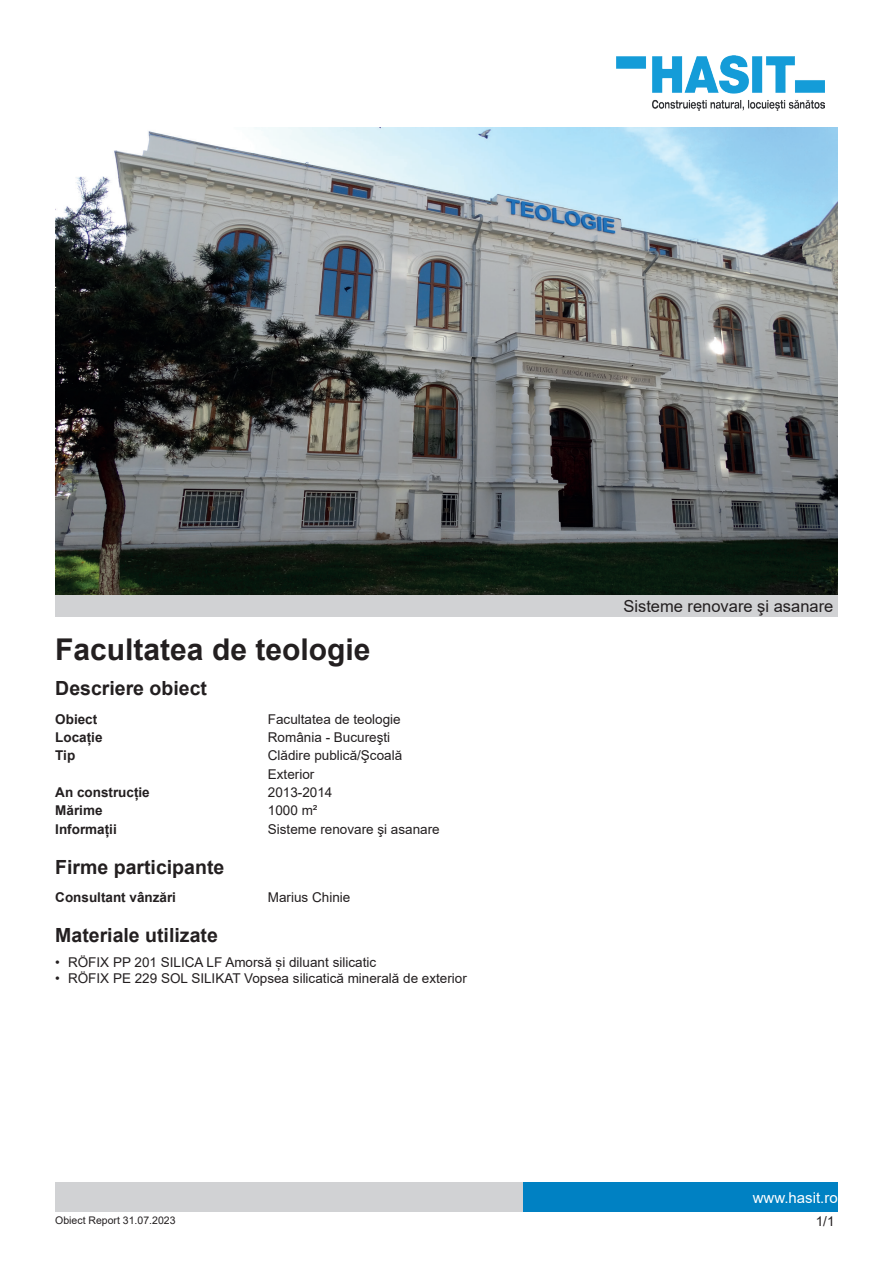
<style>
.page{position:relative;width:893px;height:1263px;background:#fff}
.page>*{position:absolute;margin:0;border:0;box-sizing:border-box;transform-origin:0 0}
.t1{font:700 30px "Arial";color:#231f20}
.t2{font:700 19.5px "Arial";color:#231f20}
.t3{font:16.5px "Arial";color:#231f20}
.t4{font:15px "Arial";color:#fff}
.t5{font:13.5px/18.3px "Arial";color:#231f20}
.t6{font:700 13.5px "Arial";color:#231f20}
.t7{font:10.5px "Arial";color:#231f20}
</style>
<div class="page">
<div style="left:523px;top:1182px;width:315px;height:30px;background:#0081c3"></div>
<div style="left:55px;top:1182px;width:468px;height:30px;background:#d1d2d4"></div>
<img style="left:617px;top:55px;width:208px;height:55px">
<img style="left:55px;top:128px;width:783px;height:467px">
<div style="left:55px;top:595px;width:783px;height:22px;background:#d1d2d4"></div>
<h1 class="t1" style="left:55px;top:628px;width:317px">Facultatea de teologie</h1>
<h2 class="t2" style="left:55px;top:675px;width:153px">Descriere obiect</h2>
<p class="t6" style="left:55px;top:709px;width:44px">Obiect</p>
<p class="t5" style="left:268px;top:710px;width:134px">Facultatea de teologie</p>
<p class="t6" style="left:55px;top:728px;width:49px">Locație</p>
<p class="t5" style="left:268px;top:728px;width:124px">România - Bucureşti</p>
<p class="t6" style="left:55px;top:746px;width:22px">Tip</p>
<p class="t5" style="left:268px;top:746px;width:136px">Clădire publică/Şcoală<br>Exterior</p>
<p class="t6" style="left:55px;top:783px;width:96px">An construcție</p>
<p class="t5" style="left:268px;top:783px;width:66px">2013-2014</p>
<p class="t6" style="left:55px;top:801px;width:49px">Mărime</p>
<p class="t5" style="left:268px;top:801px;width:51px">1000 m²</p>
<p class="t6" style="left:55px;top:819px;width:63px">Informații</p>
<p class="t5" style="left:268px;top:820px;width:173px">Sisteme renovare şi asanare</p>
<h2 class="t2" style="left:55px;top:853px;width:171px">Firme participante</h2>
<p class="t6" style="left:55px;top:888px;width:122px">Consultant vânzări</p>
<p class="t5" style="left:268px;top:888px;width:84px">Marius Chinie</p>
<h2 class="t2" style="left:55px;top:921px;width:164px">Materiale utilizate</h2>
<p class="t5" style="left:55px;top:953px;width:322px">• RÖFIX PP 201 SILICA LF Amorsă și diluant silicatic</p>
<p class="t5" style="left:55px;top:969px;width:413px">• RÖFIX PE 229 SOL SILIKAT Vopsea silicatică minerală de exterior</p>
<p class="t7" style="left:55px;top:1213px;width:122px">Obiect Report 31.07.2023</p>
<p class="t3" style="left:623px;top:595px;width:211px">Sisteme renovare şi asanare</p>
<p class="t4" style="left:753px;top:1187px;width:87px">www.hasit.ro</p>
<p class="t5" style="left:816px;top:1212px;width:20px">1/1</p>
</div>
